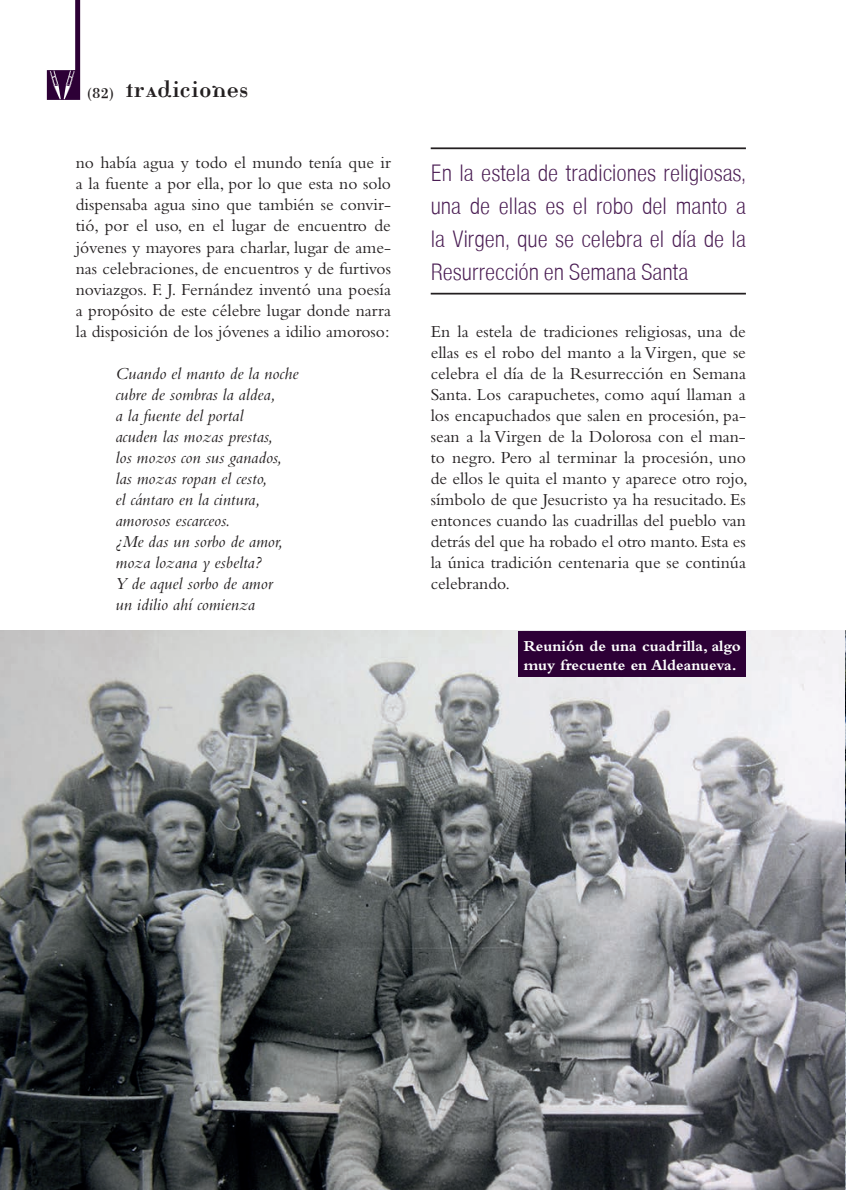
<style>
.page{position:relative;width:846px;height:1190px;background:#fff}
.page>*{position:absolute;margin:0;border:0;box-sizing:border-box;transform-origin:0 0}
.t1{font:24.5px/33.2px "Nimbus San D Ligh Cond";color:#4a1d53;text-align:justify}
.t2{font:24.5px "Katrina";color:#231f20}
.t3{font:17.5px/21px "Bembo";color:#231f20;text-align:justify}
.t4{font:italic 17.5px/21px "Bembo";color:#231f20}
.t5{font:700 15.75px/19.2px "Bembo";color:#fff}
.t6{font:15.75px "Katrina";color:#231f20}
</style>
<div class="page">
<svg style="left:47px;top:0;width:33px;height:100px"></svg>
<img style="left:0;top:630px;width:846px;height:559px">
<hr style="left:430px;top:147px;width:315px;height:2px;background:#231f20">
<hr style="left:430px;top:293px;width:315px;height:1px;background:#231f20">
<div style="left:518px;top:631px;width:227px;height:46px;background:#2d0036"></div>
<p class="t6" style="left:87px;top:84px;width:28px">(82)</p>
<h1 class="t2" style="left:125px;top:75px;width:125px">tradiciones</h1>
<p class="t3" style="left:76px;top:152px;width:317px">no había agua y todo el mundo tenía que ir a la fuente a por ella, por lo que esta no solo dispensaba agua sino que también se convir&shy;tió, por el uso, en el lugar de encuentro de jóvenes y mayores para charlar, lugar de ame&shy;nas celebraciones, de encuentros y de furtivos noviazgos. F. J. Fernández inventó una poesía a propósito de este célebre lugar donde narra la disposición de los jóvenes a idilio amoroso:</p>
<p class="t4" style="left:115px;top:362px;width:184px">Cuando el manto de la noche cubre de sombras la aldea,<br>a la fuente del portal<br>acuden las mozas prestas,<br>los mozos con sus ganados, las mozas ropan el cesto,<br>el cántaro en la cintura, amorosos escarceos.<br>¿Me das un sorbo de amor, moza lozana y esbelta?<br>Y de aquel sorbo de amor<br>un idilio ahí comienza</p>
<h1 class="t1" style="left:430px;top:156px;width:317px">En la estela de tradiciones religiosas, una de ellas es el robo del manto a la Virgen, que se celebra el día de la Resurrección en Semana Santa</h1>
<p class="t3" style="left:430px;top:320px;width:318px">En la estela de tradiciones religiosas, una de ellas es el robo del manto a la Virgen, que se celebra el día de la Resurrección en Semana Santa. Los carapuchetes, como aquí llaman a los encapuchados que salen en procesión, pa&shy;sean a la Virgen de la Dolorosa con el man&shy;to negro. Pero al terminar la procesión, uno de ellos le quita el manto y aparece otro rojo, símbolo de que Jesucristo ya ha resucitado. Es entonces cuando las cuadrillas del pueblo van detrás del que ha robado el otro manto. Esta es la única tradición centenaria que se continúa celebrando.</p>
<p class="t5" style="left:523px;top:636px;width:219px">Reunión de una cuadrilla, algo muy frecuente en Aldeanueva.</p>
</div>
